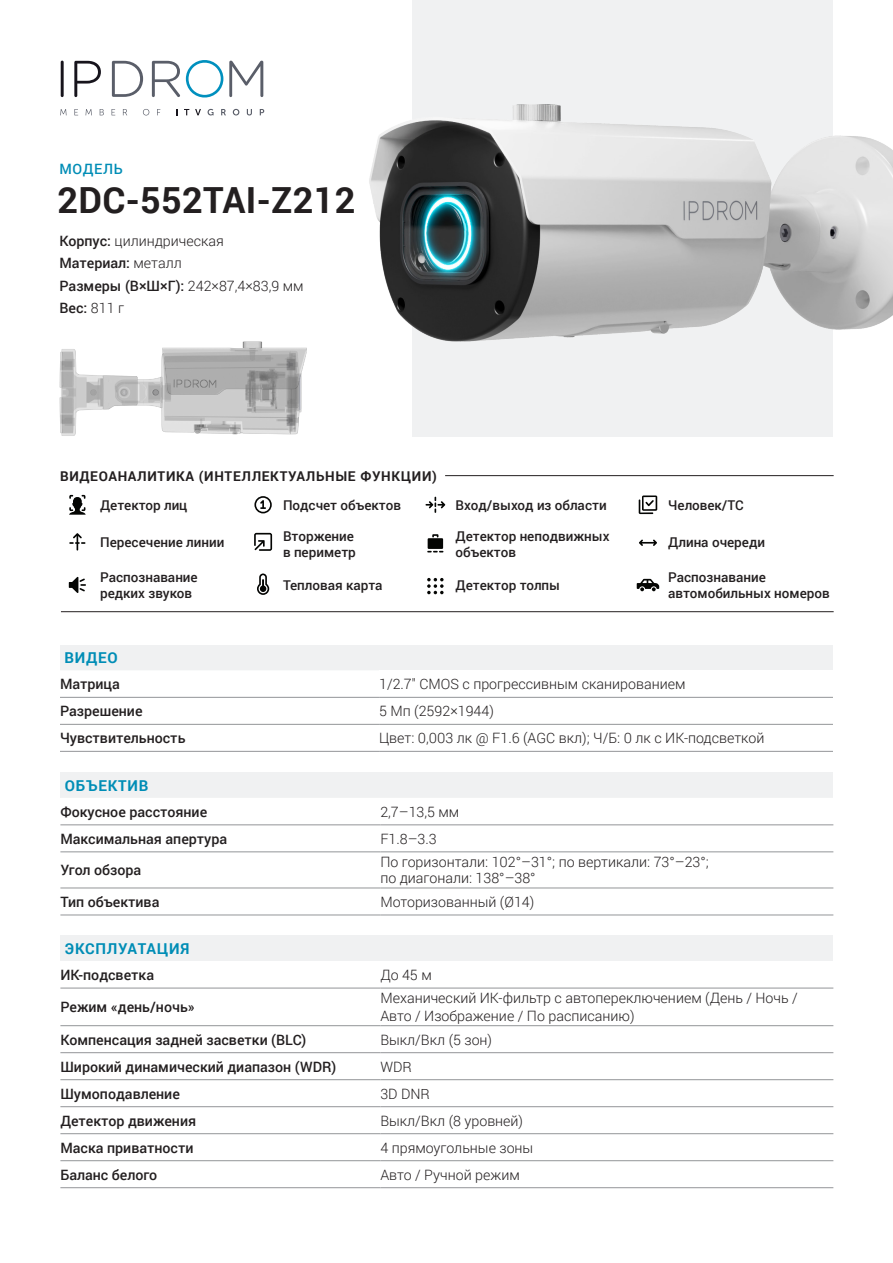
<style>
.page{position:relative;width:893px;height:1263px;background:#fff}
.page>*{position:absolute;margin:0;border:0;box-sizing:border-box;transform-origin:0 0}
.Main-header{font:700 36px "Roboto";letter-spacing:.01em;color:#231f20}
.text_tablica-osnova{font:700 15px "Roboto";letter-spacing:.05em;color:#008db6}
.text_tablica-osnova-2{font:300 14.25px/18px "Roboto";color:#231f20}
.text_tablica-osnova-3{font:500 14.25px "Roboto";color:#231f20}
.text_tablica-osnova-4{font:500 14.25px "Roboto";letter-spacing:.05em;color:#008db6}
.text_tablica-osnova-5{font:500 13.5px/16.2px "Roboto";color:#231f20}
.text_tablica-osnova-6{font:700 13.5px "Roboto";letter-spacing:.05em;color:#231f20}
.s1{font-weight:500}
.s2{font-weight:300}
</style>
<div class="page">
<div style="left:412px;top:0;width:421px;height:436px;background:#f0f1f2"></div>
<img style="left:369px;top:104px;width:524px;height:238px">
<img style="left:59px;top:341px;width:248px;height:95px">
<hr style="left:61px;top:61px;width:3px;height:36px;background:#17141c">
<svg style="left:74px;top:61px;width:27px;height:36px"></svg>
<svg style="left:112px;top:61px;width:31px;height:36px"></svg>
<svg style="left:152px;top:61px;width:28px;height:36px"></svg>
<svg style="left:229px;top:61px;width:34px;height:36px"></svg>
<svg style="left:186px;top:60px;width:37px;height:38px"></svg>
<svg style="left:60px;top:109px;width:7px;height:6px"></svg>
<svg style="left:74px;top:109px;width:4px;height:6px"></svg>
<svg style="left:86px;top:109px;width:6px;height:6px"></svg>
<svg style="left:100px;top:109px;width:4px;height:6px"></svg>
<svg style="left:112px;top:109px;width:3px;height:6px"></svg>
<svg style="left:123px;top:109px;width:4px;height:6px"></svg>
<svg style="left:143px;top:109px;width:6px;height:6px"></svg>
<svg style="left:176px;top:109px;width:2px;height:6px"></svg>
<svg style="left:184px;top:109px;width:5px;height:6px"></svg>
<svg style="left:195px;top:109px;width:6px;height:6px"></svg>
<svg style="left:208px;top:109px;width:6px;height:6px"></svg>
<svg style="left:221px;top:109px;width:5px;height:6px"></svg>
<svg style="left:233px;top:109px;width:6px;height:6px"></svg>
<svg style="left:247px;top:109px;width:5px;height:6px"></svg>
<svg style="left:260px;top:109px;width:4px;height:6px"></svg>
<div style="left:60px;top:645px;width:773px;height:25px;background:#f0f1f2"></div>
<svg style="left:60px;top:696px;width:773px;height:55px"></svg>
<hr style="left:60px;top:724px;width:319px;height:1px;background:#939598">
<hr style="left:379px;top:724px;width:454px;height:1px;background:#939598">
<hr style="left:60px;top:751px;width:319px;height:1px;background:#939598">
<hr style="left:379px;top:751px;width:454px;height:1px;background:#939598">
<hr style="left:60px;top:697px;width:319px;height:1px;background:#939598">
<hr style="left:379px;top:697px;width:454px;height:1px;background:#939598">
<div style="left:60px;top:935px;width:773px;height:26px;background:#f0f1f2"></div>
<svg style="left:60px;top:987px;width:773px;height:1px"></svg>
<svg style="left:60px;top:1026px;width:773px;height:136px"></svg>
<hr style="left:60px;top:988px;width:320px;height:1px;background:#939598">
<hr style="left:380px;top:988px;width:453px;height:1px;background:#939598">
<hr style="left:60px;top:1079px;width:320px;height:1px;background:#939598">
<hr style="left:380px;top:1079px;width:453px;height:1px;background:#939598">
<hr style="left:60px;top:1106px;width:320px;height:1px;background:#939598">
<hr style="left:380px;top:1106px;width:453px;height:1px;background:#939598">
<hr style="left:60px;top:1133px;width:320px;height:1px;background:#939598">
<hr style="left:380px;top:1133px;width:453px;height:1px;background:#939598">
<hr style="left:60px;top:1160px;width:320px;height:1px;background:#939598">
<hr style="left:380px;top:1160px;width:453px;height:1px;background:#939598">
<hr style="left:60px;top:1187px;width:320px;height:1px;background:#939598">
<hr style="left:380px;top:1187px;width:453px;height:1px;background:#939598">
<hr style="left:60px;top:1025px;width:320px;height:1px;background:#939598">
<hr style="left:380px;top:1025px;width:453px;height:1px;background:#939598">
<hr style="left:60px;top:1052px;width:320px;height:1px;background:#939598">
<hr style="left:380px;top:1052px;width:453px;height:1px;background:#939598">
<svg style="left:69px;top:495px;width:17px;height:20px"></svg>
<svg style="left:254px;top:496px;width:18px;height:17px"></svg>
<svg style="left:425px;top:497px;width:20px;height:16px"></svg>
<svg style="left:639px;top:495px;width:18px;height:19px"></svg>
<svg style="left:69px;top:533px;width:16px;height:17px"></svg>
<svg style="left:254px;top:533px;width:18px;height:18px"></svg>
<svg style="left:427px;top:534px;width:16px;height:18px"></svg>
<svg style="left:639px;top:539px;width:18px;height:7px"></svg>
<svg style="left:69px;top:576px;width:17px;height:17px"></svg>
<svg style="left:257px;top:573px;width:12px;height:22px"></svg>
<svg style="left:427px;top:578px;width:17px;height:16px"></svg>
<svg style="left:637px;top:579px;width:22px;height:12px"></svg>
<hr style="left:445px;top:475px;width:389px;height:1px;background:#231f20">
<hr style="left:61px;top:611px;width:773px;height:1px;background:#231f20">
<div style="left:60px;top:772px;width:773px;height:26px;background:#f0f1f2"></div>
<svg style="left:60px;top:825px;width:773px;height:90px"></svg>
<hr style="left:60px;top:851px;width:320px;height:1px;background:#939598">
<hr style="left:380px;top:851px;width:453px;height:1px;background:#939598">
<hr style="left:60px;top:888px;width:320px;height:1px;background:#939598">
<hr style="left:380px;top:888px;width:453px;height:1px;background:#939598">
<hr style="left:60px;top:915px;width:320px;height:1px;background:#939598">
<hr style="left:380px;top:915px;width:453px;height:1px;background:#939598">
<hr style="left:60px;top:824px;width:320px;height:1px;background:#939598">
<hr style="left:380px;top:824px;width:453px;height:1px;background:#939598">
<p class="text_tablica-osnova-4" style="left:59px;top:159px;width:65px">МОДЕЛЬ</p>
<p class="Main-header" style="left:57px;top:175px;width:300px">2DС-552TAI-Z212</p>
<p class="text_tablica-osnova-2" style="left:59px;top:231px;width:166px"><span class="s1">Корпус:</span> цилиндрическая</p>
<p class="text_tablica-osnova-3" style="left:59px;top:253px;width:124px">Материал: <span class="s2">металл</span></p>
<p class="text_tablica-osnova-3" style="left:59px;top:276px;width:246px">Размеры (В×Ш×Г): <span class="s2">242×87,4×83,9 мм</span></p>
<p class="text_tablica-osnova-3" style="left:59px;top:298px;width:66px">Вес: <span class="s2">811 г</span></p>
<p class="text_tablica-osnova-6" style="left:60px;top:466px;width:378px">ВИДЕОАНАЛИТИКА (ИНТЕЛЛЕКТУАЛЬНЫЕ ФУНКЦИИ)</p>
<p class="text_tablica-osnova-5" style="left:100px;top:497px;width:89px">Детектор лиц</p>
<p class="text_tablica-osnova-5" style="left:283px;top:497px;width:120px">Подсчет объектов</p>
<p class="text_tablica-osnova-5" style="left:456px;top:497px;width:153px">Вход/выход из области</p>
<p class="text_tablica-osnova-5" style="left:668px;top:497px;width:77px">Человек/ТС</p>
<p class="text_tablica-osnova-5" style="left:100px;top:534px;width:126px">Пересечение линии</p>
<p class="text_tablica-osnova-5" style="left:283px;top:527px;width:74px">Вторжение в периметр</p>
<p class="text_tablica-osnova-5" style="left:456px;top:527px;width:156px">Детектор неподвижных объектов</p>
<p class="text_tablica-osnova-5" style="left:668px;top:534px;width:98px">Длина очереди</p>
<p class="text_tablica-osnova-5" style="left:100px;top:568px;width:99px">Распознавание редких звуков</p>
<p class="text_tablica-osnova-5" style="left:283px;top:576px;width:101px">Тепловая карта</p>
<p class="text_tablica-osnova-5" style="left:456px;top:576px;width:106px">Детектор толпы</p>
<p class="text_tablica-osnova-5" style="left:668px;top:568px;width:163px">Распознавание автомобильных номеров</p>
<p class="text_tablica-osnova" style="left:64px;top:647px;width:55px">ВИДЕО</p>
<p class="text_tablica-osnova-3" style="left:60px;top:674px;width:61px">Матрица</p>
<p class="text_tablica-osnova-2" style="left:379px;top:674px;width:308px">1/2.7" CMOS с прогрессивным сканированием</p>
<p class="text_tablica-osnova-3" style="left:60px;top:701px;width:84px">Разрешение</p>
<p class="text_tablica-osnova-2" style="left:379px;top:702px;width:116px">5 Мп (2592×1944)</p>
<p class="text_tablica-osnova-3" style="left:60px;top:728px;width:127px">Чувствительность</p>
<p class="text_tablica-osnova-2" style="left:379px;top:729px;width:387px">Цвет: 0,003 лк @ F1.6 (AGC вкл); Ч/Б: 0 лк с ИК-подсветкой</p>
<p class="text_tablica-osnova" style="left:65px;top:775px;width:85px">ОБЪЕКТИВ</p>
<p class="text_tablica-osnova-3" style="left:60px;top:801px;width:148px">Фокусное расстояние</p>
<p class="text_tablica-osnova-2" style="left:380px;top:802px;width:81px">2,7–13,5 мм</p>
<p class="text_tablica-osnova-3" style="left:60px;top:828px;width:168px">Максимальная апертура</p>
<p class="text_tablica-osnova-2" style="left:380px;top:829px;width:58px">F1.8–3.3</p>
<p class="text_tablica-osnova-3" style="left:60px;top:860px;width:82px">Угол обзора</p>
<p class="text_tablica-osnova-2" style="left:380px;top:853px;width:330px;line-height:16.5px">По горизонтали: 102°–31°; по вертикали: 73°–23°; по диагонали: 138°–38°</p>
<p class="text_tablica-osnova-3" style="left:60px;top:892px;width:101px">Тип объектива</p>
<p class="text_tablica-osnova-2" style="left:380px;top:892px;width:155px">Моторизованный (Ø14)</p>
<p class="text_tablica-osnova" style="left:65px;top:938px;width:126px">ЭКСПЛУАТАЦИЯ</p>
<p class="text_tablica-osnova-3" style="left:60px;top:965px;width:95px">ИК-подсветка</p>
<p class="text_tablica-osnova-2" style="left:380px;top:965px;width:53px">До 45 м</p>
<p class="text_tablica-osnova-3" style="left:60px;top:997px;width:136px">Режим «день/ночь»</p>
<p class="text_tablica-osnova-2" style="left:380px;top:989px;width:419px">Механический ИК-фильтр с автопереключением (День / Ночь /<br>Авто / Изображение / По расписанию)</p>
<p class="text_tablica-osnova-3" style="left:60px;top:1029px;width:247px">Компенсация задней засветки (BLC)</p>
<p class="text_tablica-osnova-2" style="left:380px;top:1030px;width:113px">Выкл/Вкл (5 зон)</p>
<p class="text_tablica-osnova-3" style="left:60px;top:1056px;width:277px">Широкий динамический диапазон (WDR)</p>
<p class="text_tablica-osnova-2" style="left:380px;top:1057px;width:33px">WDR</p>
<p class="text_tablica-osnova-3" style="left:60px;top:1083px;width:121px">Шумоподавление</p>
<p class="text_tablica-osnova-2" style="left:380px;top:1084px;width:51px">3D DNR</p>
<p class="text_tablica-osnova-3" style="left:60px;top:1110px;width:137px">Детектор движения</p>
<p class="text_tablica-osnova-2" style="left:380px;top:1111px;width:144px">Выкл/Вкл (8 уровней)</p>
<p class="text_tablica-osnova-3" style="left:60px;top:1137px;width:135px">Маска приватности</p>
<p class="text_tablica-osnova-2" style="left:380px;top:1138px;width:154px">4 прямоугольные зоны</p>
<p class="text_tablica-osnova-3" style="left:60px;top:1164px;width:98px">Баланс белого</p>
<p class="text_tablica-osnova-2" style="left:380px;top:1165px;width:141px">Авто / Ручной режим</p>
</div>
